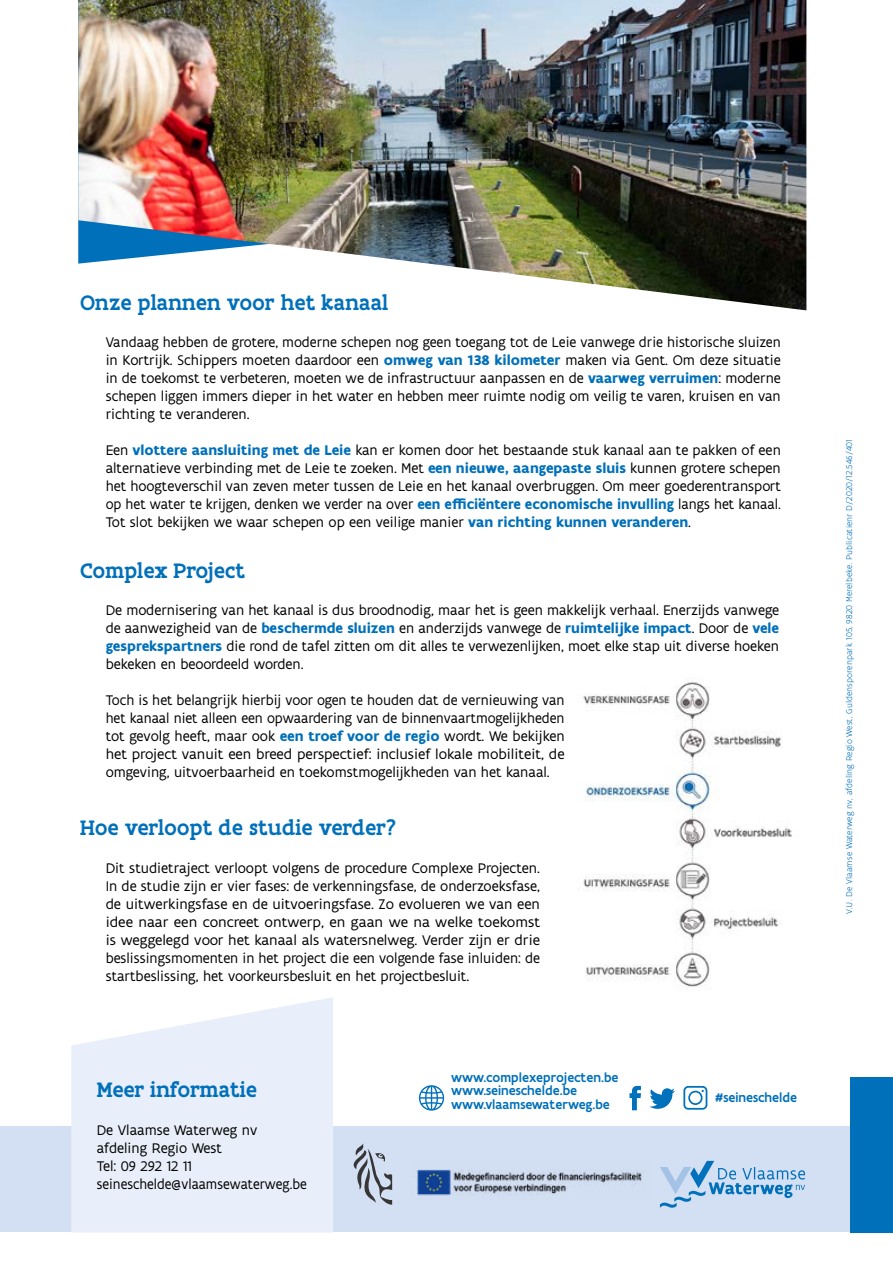
<style>
.page{position:relative;width:893px;height:1263px;background:#fff}
.page>*{position:absolute;margin:0;border:0;box-sizing:border-box;transform-origin:0 0}
.t1{font:500 22.5px "Flanders Art Serif";color:#0070ba}
.t2{font:15px/18px "Flanders Art Sans";color:#000;text-align:justify}
.t3{font:500 13.8px/13.8px "Flanders Art Sans";color:#0070ba}
.t4{font:300 9px "Flanders Art Sans";letter-spacing:.01em;color:#0070ba}
.s1{font-weight:700;color:#0070ba}
</style>
<div class="page">
<img style="left:583px;top:681px;width:209px;height:308px">
<img style="left:78px;top:0;width:728px;height:310px">
<div style="left:0;top:1126px;width:893px;height:106px;background:#d3dff3"></div>
<svg style="left:71px;top:997px;width:262px;height:235px;background:#ebf0fa"></svg>
<svg style="left:419px;top:1085px;width:25px;height:25px"></svg>
<svg style="left:683px;top:1086px;width:24px;height:24px"></svg>
<svg style="left:629px;top:1086px;width:12px;height:24px"></svg>
<svg style="left:649px;top:1088px;width:26px;height:21px"></svg>
<div style="left:850px;top:1077px;width:43px;height:155px;background:#0070ba"></div>
<svg style="left:354px;top:1143px;width:38px;height:62px"></svg>
<img style="left:417px;top:1169px;width:225px;height:27px">
<svg style="left:660px;top:1161px;width:145px;height:47px"></svg>
<h1 class="t1" style="left:80px;top:288px;width:310px">Onze plannen voor het kanaal</h1>
<p class="t2" style="left:106px;top:334px;width:677px">Vandaag hebben de grotere, moderne schepen nog geen toegang tot de Leie vanwege drie historische sluizen in Kortrijk. Schippers moeten daardoor een <span class="s1">omweg van 138 kilometer</span> maken via Gent. Om deze situatie in de toekomst te verbeteren, moeten we de infrastructuur aanpassen en de <span class="s1">vaarweg verruimen</span>: moderne schepen liggen immers dieper in het water en hebben meer ruimte nodig om veilig te varen, kruisen en van richting te veranderen.</p>
<p class="t2" style="left:106px;top:442px;width:677px">Een <span class="s1">vlottere aansluiting met de Leie</span> kan er komen door het bestaande stuk kanaal aan te pakken of een alternatieve verbinding met de Leie te zoeken. Met <span class="s1">een nieuwe, aangepaste sluis</span> kunnen grotere schepen het hoogteverschil van zeven meter tussen de Leie en het kanaal overbruggen. Om meer goederentransport op het water te krijgen, denken we verder na over <span class="s1">een efficiëntere economische invulling</span> langs het kanaal.<br>Tot slot bekijken we waar schepen op een veilige manier <span class="s1">van richting kunnen veranderen</span>.</p>
<h1 class="t1" style="left:80px;top:556px;width:166px">Complex Project</h1>
<p class="t2" style="left:106px;top:602px;width:675px">De modernisering van het kanaal is dus broodnodig, maar het is geen makkelijk verhaal. Enerzijds vanwege de aanwezigheid van de <span class="s1">beschermde sluizen</span> en anderzijds vanwege de <span class="s1">ruimtelijke impact</span>. Door de <span class="s1">vele gesprekspartners</span> die rond de tafel zitten om dit alles te verwezenlijken, moet elke stap uit diverse hoeken bekeken en beoordeeld worden.</p>
<p class="t2" style="left:106px;top:692px;width:460px">Toch is het belangrijk hierbij voor ogen te houden dat de vernieuwing van het kanaal niet alleen een opwaardering van de binnenvaartmogelijkheden tot gevolg heeft, maar ook <span class="s1">een troef voor de regio</span> wordt. We bekijken het project vanuit een breed perspectief: inclusief lokale mobiliteit, de omgeving, uitvoerbaarheid en toekomstmogelijkheden van het kanaal.</p>
<h1 class="t1" style="left:80px;top:813px;width:317px">Hoe verloopt de studie verder?</h1>
<p class="t2" style="left:106px;top:859px;width:436px">Dit studietraject verloopt volgens de procedure Complexe Projecten.<br>In de studie zijn er vier fases: de verkenningsfase, de onderzoeksfase, de uitwerkingsfase en de uitvoeringsfase. Zo evolueren we van een idee naar een concreet ontwerp, en gaan we na welke toekomst is weggelegd voor het kanaal als watersnelweg. Verder zijn er drie beslissingsmomenten in het project die een volgende fase inluiden: de startbeslissing, het voorkeursbesluit en het projectbesluit.</p>
<h1 class="t1" style="left:97px;top:1075px;width:162px">Meer informatie</h1>
<p class="t2" style="left:97px;top:1121px;width:211px;text-align:left">De Vlaamse Waterweg nv afdeling Regio West<br>Tel: 09 292 12 11 seineschelde@vlaamsewaterweg.be</p>
<p class="t3" style="left:451px;top:1070px;width:169px">www.complexeprojecten.be www.seineschelde.be www.vlaamsewaterweg.be</p>
<p class="t3" style="left:715px;top:1091px;width:84px">#seineschelde</p>
<p class="t4" style="left:844px;top:914px;width:476px;rotate:-90deg">V.U. De Vlaamse Waterweg nv, afdeling Regio West, Guldensporenpark 105, 9820 Merelbeke. Publicatienr D/2020/12.546/401</p>
</div>
